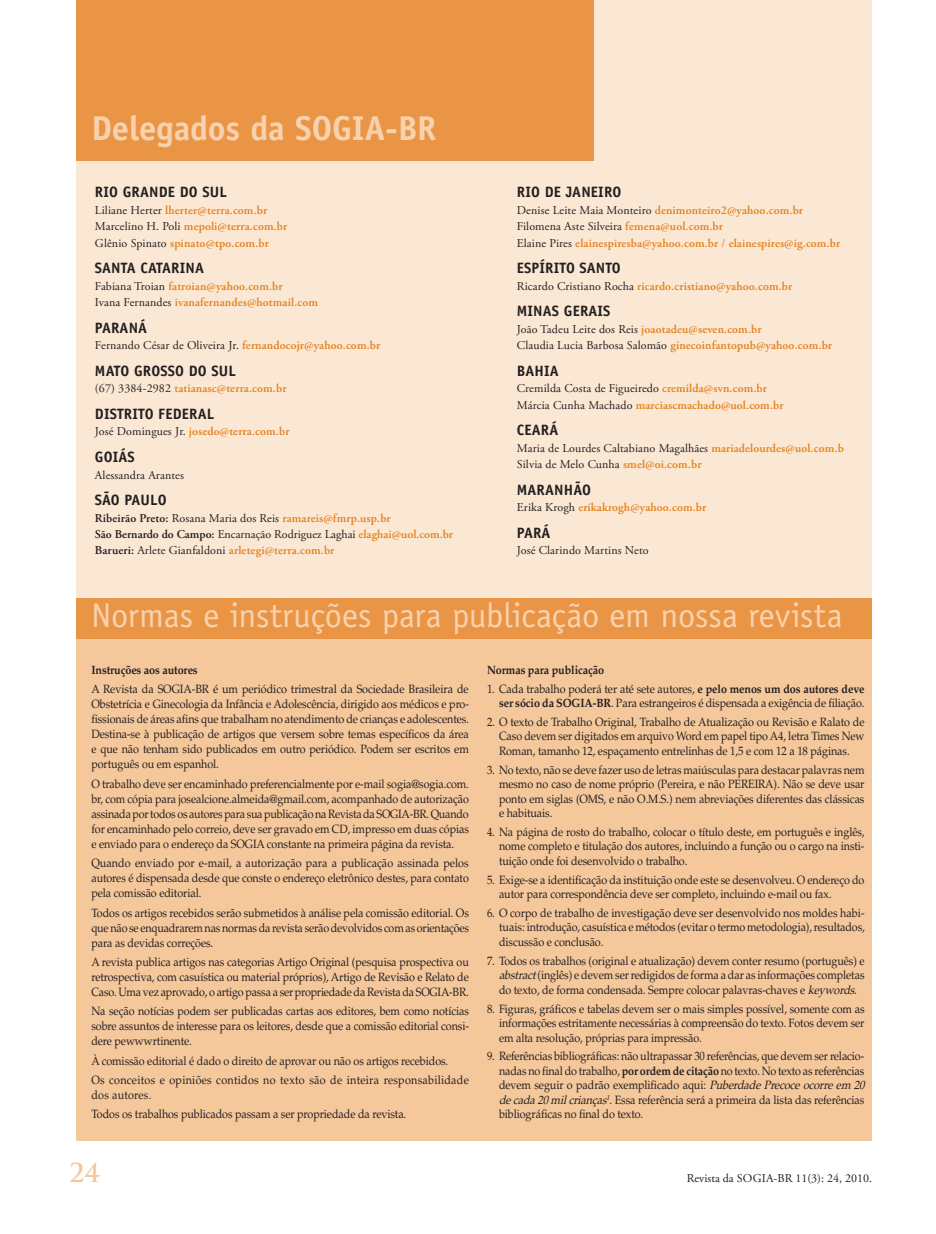
<style>
.page{position:relative;width:936px;height:1234px;background:#fff}
.page>*{position:absolute;margin:0;border:0;box-sizing:border-box;transform-origin:0 0}
.t1{font:34.5px "Officina Sans Std";letter-spacing:-.005em;color:#f8d2ae}
.t2{font:700 34.5px "Officina Sans Std";letter-spacing:-.005em;color:#f8d2ae}
.t3{font:700 25.5px "Trajan Pro";color:#f5c698}
.t4{font:700 15px "Officina Sans Std";letter-spacing:.01em;color:#231f20}
.t5{font:700 15px "Officina Sans Std";letter-spacing:-.01em;color:#231f20}
.t6{font:12px/14.5px "Palatino LT Std";letter-spacing:-.01em;color:#231f20;text-align:justify;scale:.9 1}
.t7{font:600 12px/16.4px "Adobe Garamond Pro";letter-spacing:.01em;color:#e4801b}
.t8{font:12px/16.4px "Adobe Garamond Pro";letter-spacing:.01em;color:#231f20}
.t9{font:12px/19.4px "Palatino LT Std";letter-spacing:.02em;color:#231f20;scale:.9 1}
.t10{font:700 12px "Palatino LT Std";letter-spacing:-.01em;color:#231f20;scale:.9 1}
.s1{font-weight:400;color:#231f20}
.s2{font-weight:600;color:#e4801b}
.s3{font-weight:600}
.s4{font-weight:400}
.s5{font-weight:700}
.s6{font-style:italic}
</style>
<div class="page">
<div style="left:77px;top:0;width:795px;height:603px;background:#fbe8d4"></div>
<div style="left:77px;top:0;width:517px;height:161px;background:#ea9546"></div>
<div style="left:77px;top:608px;width:795px;height:532px;background:#f5c89c"></div>
<div style="left:77px;top:597px;width:795px;height:41px;background:#ea9546"></div>
<h1 class="t2" style="left:91px;top:106px;width:346px">Delegados da SOGIA-BR</h1>
<p class="t4" style="left:95px;top:183px;width:133px">RIO GRANDE DO SUL</p>
<p class="t7" style="left:95px;top:202px;width:194px"><span class="s1">Liliane Herter</span> lherter@terra.com.br<br><span class="s1">Marcelino H. Poli</span> mepoli@terra.com.br<br><span class="s1">Glênio Spinato</span> spinato@tpo.com.br</p>
<p class="t4" style="left:95px;top:259px;width:110px">SANTA CATARINA</p>
<p class="t7" style="left:95px;top:278px;width:224px"><span class="s1">Fabiana Troian</span> fatroian@yahoo.com.br<br><span class="s1">Ivana Fernandes</span> ivanafernandes@hotmail.com</p>
<p class="t4" style="left:95px;top:318px;width:54px">PARANÁ</p>
<p class="t8" style="left:95px;top:337px;width:287px">Fernando César de Oliveira Jr. <span class="s2">fernandocojr@yahoo.com.br</span></p>
<p class="t4" style="left:95px;top:361px;width:142px">MATO GROSSO DO SUL</p>
<p class="t7" style="left:95px;top:380px;width:193px"><span class="s1">(67) 3384-2982</span> tatianasc@terra.com.br</p>
<p class="t4" style="left:95px;top:404px;width:121px">DISTRITO FEDERAL</p>
<p class="t7" style="left:95px;top:423px;width:196px"><span class="s1">José Domingues Jr.</span> josedo@terra.com.br</p>
<p class="t4" style="left:95px;top:447px;width:41px">GOIÁS</p>
<p class="t8" style="left:95px;top:467px;width:90px">Alessandra Arantes</p>
<p class="t5" style="left:95px;top:490px;width:73px">SÃO PAULO</p>
<p class="t8" style="left:95px;top:510px;width:359px"><span class="s3">Ribeirão Preto:</span> Rosana Maria dos Reis <span class="s2">ramareis@fmrp.usp.br<br></span><span class="s3">São Bernardo do Campo:</span> Encarnação Rodriguez Laghai <span class="s2">elaghai@uol.com.br<br></span><span class="s3">Barueri:</span> Arlete Gianfaldoni <span class="s2">arletegi@terra.com.br</span></p>
<p class="t4" style="left:517px;top:183px;width:106px">RIO DE JANEIRO</p>
<p class="t7" style="left:517px;top:202px;width:325px"><span class="s1">Denise Leite Maia Monteiro</span> denimonteiro2@yahoo.com.br<br><span class="s1">Filomena Aste Silveira</span> femena@uol.com.br<br><span class="s1">Elaine Pires</span> elainespiresba@yahoo.com.br <span class="s4">/</span> elainespires@ig.com.br</p>
<p class="t4" style="left:517px;top:259px;width:105px">ESPÍRITO SANTO</p>
<p class="t7" style="left:517px;top:278px;width:277px"><span class="s1">Ricardo Cristiano Rocha</span> ricardo.cristiano@yahoo.com.br</p>
<p class="t4" style="left:517px;top:302px;width:95px">MINAS GERAIS</p>
<p class="t7" style="left:517px;top:321px;width:317px"><span class="s1">João Tadeu Leite dos Reis</span> joaotadeu@seven.com.br<br><span class="s1">Claudia Lucia Barbosa Salomão</span> ginecoinfantopub@yahoo.com.br</p>
<p class="t4" style="left:517px;top:361px;width:43px">BAHIA</p>
<p class="t7" style="left:517px;top:380px;width:268px"><span class="s1">Cremilda Costa de Figueiredo</span> cremilda@svn.com.br<br><span class="s1">Márcia Cunha Machado</span> marciascmachado@uol.com.br</p>
<p class="t4" style="left:517px;top:421px;width:43px">CEARÁ</p>
<p class="t8" style="left:517px;top:440px;width:328px">Maria de Lourdes Caltabiano Magalhães <span class="s2">mariadelourdes@uol.com.b<br></span>Silvia de Melo Cunha <span class="s2">smel@oi.com.br</span></p>
<p class="t4" style="left:517px;top:480px;width:76px">MARANHÃO</p>
<p class="t7" style="left:517px;top:499px;width:191px"><span class="s1">Erika Krogh</span> erikakrogh@yahoo.com.br</p>
<p class="t4" style="left:517px;top:523px;width:35px">PARÁ</p>
<p class="t8" style="left:517px;top:542px;width:133px">José Clarindo Martins Neto</p>
<h1 class="t1" style="left:91px;top:595px;width:752px">Normas e instruções para publicação em nossa revista</h1>
<p class="t10" style="left:91px;top:662px;width:120px">Instruções aos autores</p>
<p class="t6" style="left:91px;top:681px;width:421px;line-height:15px">A Revista da SOGIA-BR é um periódico trimestral da Sociedade Brasileira de Obstetrícia e Ginecologia da Infância e Adolescência, dirigido aos médicos e pro&shy;fissionais de áreas afins que trabalham no atendimento de crianças e adolescentes.<br>Destina-se à publicação de artigos que versem sobre temas específicos da área e que não tenham sido publicados em outro periódico. Podem ser escritos em português ou em espanhol.</p>
<p class="t6" style="left:91px;top:776px;width:421px;line-height:15px">O trabalho deve ser encaminhado preferencialmente por e-mail sogia@sogia.com. br, com cópia para josealcione.almeida@gmail.com, acompanhado de autorização assinada por todos os autores para sua publicação na Revista da SOGIA-BR. Quando for encaminhado pelo correio, deve ser gravado em CD, impresso em duas cópias e enviado para o endereço da SOGIA constante na primeira página da revista.</p>
<p class="t6" style="left:91px;top:855px;width:421px;line-height:15px">Quando enviado por e-mail, a autorização para a publicação assinada pelos autores é dispensada desde que conste o endereço eletrônico destes, para contato pela comissão editorial.</p>
<p class="t6" style="left:91px;top:904px;width:421px;line-height:15px">Todos os artigos recebidos serão submetidos à análise pela comissão editorial. Os que não se enquadrarem nas normas da revista serão devolvidos com as orientações para as devidas correções.</p>
<p class="t6" style="left:91px;top:954px;width:421px;line-height:15px">A revista publica artigos nas categorias Artigo Original (pesquisa prospectiva ou retrospectiva, com casuística ou material próprios), Artigo de Revisão e Relato de Caso. Uma vez aprovado, o artigo passa a ser propriedade da Revista da SOGIA-BR.</p>
<p class="t6" style="left:91px;top:1003px;width:421px;line-height:15px">Na seção notícias podem ser publicadas cartas aos editores, bem como notícias sobre assuntos de interesse para os leitores, desde que a comissão editorial consi&shy;dere pewwwrtinente.</p>
<p class="t9" style="left:91px;top:1050px;width:421px">À comissão editorial é dado o direito de aprovar ou não os artigos recebidos.<br>Os conceitos e opiniões contidos no texto são de inteira responsabilidade</p>
<p class="t6" style="left:91px;top:1085px;width:351px;line-height:19.4px">dos autores.<br>Todos os trabalhos publicados passam a ser propriedade da revista.</p>
<p class="t10" style="left:487px;top:662px;width:132px">Normas para publicação</p>
<p class="t6" style="left:487px;top:681px;width:421px;text-align:right">1. Cada trabalho poderá ter até sete autores, <span class="s5">e pelo menos um dos autores deve ser sócio da SOGIA-BR</span>. Para estrangeiros é dispensada a exigência de filiação.</p>
<p class="t6" style="left:499px;top:714px;width:407px;text-indent:-12px">2. O texto de Trabalho Original, Trabalho de Atualização ou Revisão e Ralato de Caso devem ser digitados em arquivo Word em papel tipo A4, letra Times New Roman, tamanho 12, espaçamento entrelinhas de 1,5 e com 12 a 18 páginas.</p>
<p class="t6" style="left:499px;top:762px;width:407px;text-indent:-12px">3. No texto, não se deve fazer uso de letras maiúsculas para destacar palavras nem mesmo no caso de nome próprio (Pereira, e não PEREIRA). Não se deve usar ponto em siglas (OMS, e não O.M.S.) nem abreviações diferentes das clássicas e habituais.</p>
<p class="t6" style="left:499px;top:824px;width:407px;text-indent:-12px">4. Na página de rosto do trabalho, colocar o título deste, em português e inglês, nome completo e titulação dos autores, incluindo a função ou o cargo na insti&shy;tuição onde foi desenvolvido o trabalho.</p>
<p class="t6" style="left:499px;top:872px;width:407px;text-indent:-12px">5. Exige-se a identificação da instituição onde este se desenvolveu. O endereço do autor para correspondência deve ser completo, incluindo e-mail ou fax.</p>
<p class="t6" style="left:499px;top:905px;width:408px;text-indent:-12px">6. O corpo de trabalho de investigação deve ser desenvolvido nos moldes habi&shy;tuais: introdução, casuística e métodos (evitar o termo metodologia), resultados, discussão e conclusão.</p>
<p class="t6" style="left:499px;top:953px;width:407px;text-indent:-12px">7. Todos os trabalhos (original e atualização) devem conter resumo (português) e <span class="s6">abstract</span>(inglês) e devem ser redigidos de forma a dar as informações completas do texto, de forma condensada. Sempre colocar palavras-chaves e <span class="s6">keywords</span>.</p>
<p class="t6" style="left:499px;top:1001px;width:408px;text-indent:-12px">8. Figuras, gráficos e tabelas devem ser o mais simples possível, somente com as informações estritamente necessárias à compreensão do texto. Fotos devem ser em alta resolução, próprias para impressão.</p>
<p class="t6" style="left:499px;top:1048px;width:411px;text-align:left;text-indent:-12px">9. Referências bibliográficas: não ultrapassar 30 referências, que devem ser relacio&shy;nadas no final do trabalho, <span class="s5">por ordem de citação</span> no texto. No texto as referências devem seguir o padrão exemplificado aqui: <span class="s6">PuberdadePrecoceocorreem 20 decada20milcrianças</span><sup>1</sup>. Essa referência será a primeira da lista das referências bibliográficas no final do texto.</p>
<h2 class="t3" style="left:69px;top:1156px;width:32px">24</h2>
<p class="t8" style="left:686px;top:1169px;width:65px">Revista da Sogia</p>
<p class="t8" style="left:773px;top:1169px;width:100px">-BR 11(3): 24, 2010.</p>
</div>
